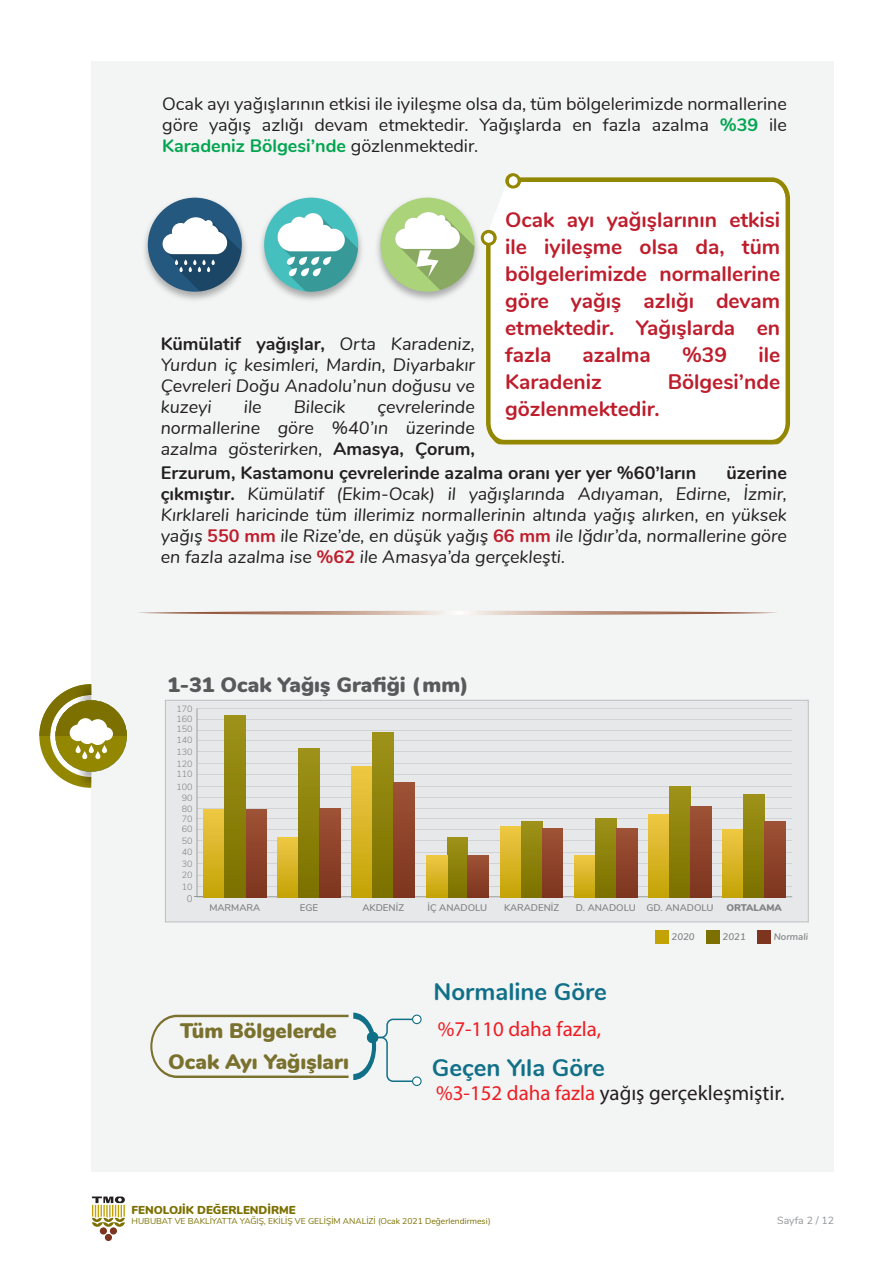
<style>
.page{position:relative;width:893px;height:1263px;background:#fff}
.page>*{position:absolute;margin:0;border:0;box-sizing:border-box;transform-origin:0 0}
.t1{font:700 24px "Nunito";color:#107088}
.t2{font:700 21px/27px "Nunito";color:#be1d2c;text-align:justify}
.t3{font:21px "Myriad Pro";color:#231f20}
.t4{font:900 21px/31.2px "Nunito";color:#79712d;text-align:center}
.t5{font:900 21px "Nunito";color:#58595b}
.t6{font:700 21px "Myriad Pro";color:#ee1d23}
.t7{font:italic 18px/21px "Nunito";color:#231f20;text-align:justify}
.t8{font:18px/21px "Nunito";color:#231f20;text-align:justify}
.t9{font:700 18px "Nunito";color:#231f20}
.t10{font:900 11.55px "Nunito";color:#7b7000}
.t11{font:10.5px "Nunito";color:#939598}
.t12{font:600 9.6px "Nunito";color:#818386}
.t13{font:italic 600 9.6px "Nunito";color:#818386}
.t14{font:900 9.6px "Nunito";color:#818386}
.t15{font:300 9.6px "Nunito Sans";color:#818386}
.t16{font:300 9px "Nunito Sans";color:#818386}
.t17{font:8.55px "Nunito";color:#7b7000}
.s1{font-weight:700;color:#00a54f}
.s2{font-weight:700;font-style:normal}
.s3{font-weight:700;font-style:normal;color:#be1d2c}
.s4{font-weight:700;color:#ee1d23}
</style>
<div class="page">
<div style="left:92px;top:61px;width:742px;height:1111px;background:#f3f4f4"></div>
<div style="left:105px;top:1234px;width:7px;height:7px;background:#7d351f;border-radius:50%"></div>
<div style="left:100px;top:1227px;width:7px;height:7px;background:#7d351f;border-radius:50%"></div>
<div style="left:110px;top:1227px;width:7px;height:7px;background:#7d351f;border-radius:50%"></div>
<svg style="left:92px;top:1196px;width:33px;height:31px"></svg>
<svg style="left:39px;top:684px;width:88px;height:104px"></svg>
<svg style="left:76px;top:745px;width:5px;height:8px"></svg>
<svg style="left:82px;top:751px;width:5px;height:8px"></svg>
<svg style="left:89px;top:745px;width:5px;height:8px"></svg>
<svg style="left:95px;top:751px;width:5px;height:8px"></svg>
<svg style="left:102px;top:745px;width:5px;height:8px"></svg>
<div style="left:165px;top:700px;width:644px;height:222px;background:#e7e8e9;border:1px solid #bdbec1"></div>
<svg style="left:197px;top:708px;width:595px;height:189px"></svg>
<div style="left:204px;top:810px;width:20px;height:87px;background:linear-gradient(to bottom,#efc745,#c4a306)"></div>
<div style="left:245px;top:810px;width:21px;height:87px;background:linear-gradient(to bottom,#9e5135,#7e351f)"></div>
<div style="left:278px;top:837px;width:21px;height:60px;background:linear-gradient(to bottom,#f0c746,#c4a407)"></div>
<div style="left:299px;top:749px;width:20px;height:148px;background:linear-gradient(to bottom,#9e9218,#7c7100)"></div>
<div style="left:319px;top:809px;width:21px;height:88px;background:linear-gradient(to bottom,#9e5135,#7e351f)"></div>
<div style="left:352px;top:766px;width:21px;height:131px;background:linear-gradient(to bottom,#efc745,#c3a306)"></div>
<div style="left:373px;top:732px;width:21px;height:165px;background:linear-gradient(to bottom,#9e9218,#7b7100)"></div>
<div style="left:394px;top:782px;width:21px;height:115px;background:linear-gradient(to bottom,#9e5236,#7d351f)"></div>
<div style="left:447px;top:837px;width:21px;height:60px;background:linear-gradient(to bottom,#9e9218,#7c7200)"></div>
<div style="left:468px;top:855px;width:21px;height:42px;background:linear-gradient(to bottom,#9f5236,#7f3620)"></div>
<div style="left:500px;top:826px;width:21px;height:71px;background:linear-gradient(to bottom,#efc745,#c4a306)"></div>
<div style="left:521px;top:822px;width:21px;height:75px;background:linear-gradient(to bottom,#9d9218,#7c7100)"></div>
<div style="left:542px;top:829px;width:21px;height:68px;background:linear-gradient(to bottom,#9e5135,#7e3620)"></div>
<div style="left:574px;top:855px;width:21px;height:42px;background:linear-gradient(to bottom,#efc846,#c5a409)"></div>
<div style="left:595px;top:818px;width:21px;height:79px;background:linear-gradient(to bottom,#9e9218,#7c7100)"></div>
<div style="left:616px;top:829px;width:21px;height:68px;background:linear-gradient(to bottom,#9e5135,#7e3620)"></div>
<div style="left:649px;top:814px;width:21px;height:83px;background:linear-gradient(to bottom,#efc745,#c4a306)"></div>
<div style="left:670px;top:787px;width:20px;height:110px;background:linear-gradient(to bottom,#9e9218,#7c7100)"></div>
<div style="left:690px;top:806px;width:21px;height:91px;background:linear-gradient(to bottom,#9e5236,#7d351f)"></div>
<div style="left:723px;top:829px;width:21px;height:68px;background:linear-gradient(to bottom,#efc746,#c4a407)"></div>
<div style="left:744px;top:794px;width:21px;height:103px;background:linear-gradient(to bottom,#9e9218,#7c7100)"></div>
<div style="left:765px;top:822px;width:21px;height:75px;background:linear-gradient(to bottom,#9e5135,#7e351f)"></div>
<div style="left:224px;top:715px;width:21px;height:182px;background:linear-gradient(to bottom,#9e9218,#7b7100)"></div>
<div style="left:426px;top:855px;width:21px;height:42px;background:linear-gradient(to bottom,#efc846,#c5a409)"></div>
<div style="left:655px;top:930px;width:14px;height:13px;background:#c2a205"></div>
<div style="left:758px;top:930px;width:13px;height:13px;background:#7d351f"></div>
<div style="left:706px;top:930px;width:14px;height:13px;background:#7b7000"></div>
<svg style="left:138px;top:611px;width:639px;height:4px"></svg>
<svg style="left:150px;top:1013px;width:272px;height:73px"></svg>
<img style="left:144px;top:197px;width:102px;height:103px">
<div style="left:148px;top:198px;width:94px;height:94px;background:#24587f;border-radius:50%"></div>
<svg style="left:163px;top:217px;width:79px;height:75px"></svg>
<img style="left:261px;top:197px;width:101px;height:103px">
<div style="left:264px;top:198px;width:94px;height:94px;background:#45c0be;border-radius:50%"></div>
<svg style="left:278px;top:213px;width:80px;height:79px"></svg>
<img style="left:377px;top:197px;width:107px;height:103px">
<div style="left:380px;top:198px;width:94px;height:94px;background:#abd37a;border-radius:50%"></div>
<svg style="left:395px;top:212px;width:79px;height:80px"></svg>
<svg style="left:485px;top:177px;width:305px;height:268px"></svg>
<div style="left:505px;top:173px;width:16px;height:16px;border:3px solid #948700;border-radius:50%"></div>
<div style="left:481px;top:230px;width:16px;height:16px;border:3px solid #948700;border-radius:50%"></div>
<p class="t8" style="left:162px;top:92px;width:626px">Ocak ayı yağışlarının etkisi ile iyileşme olsa da, tüm bölgelerimizde normallerine göre yağış azlığı devam etmektedir. Yağışlarda en fazla azalma <span class="s1">%39</span> ile <span class="s1">Karadeniz Bölgesi’nde</span> gözlenmektedir.</p>
<p class="t7" style="left:161px;top:332px;width:316px"><span class="s2">Kümülatif yağışlar,</span> Orta Karadeniz, Yurdun iç kesimleri, Mardin, Diyarbakır Çevreleri Doğu Anadolu’nun doğusu ve kuzeyi</p>
<p class="t7" style="left:161px;top:395px;width:316px;text-indent:217px">çevrelerinde normallerine göre %40’ın üzerinde azalma gösterirken, <span class="s2">Amasya, Çorum,</span></p>
<p class="t7" style="left:244px;top:395px;width:19px">ile</p>
<p class="t7" style="left:294px;top:395px;width:53px">Bilecik</p>
<p class="t2" style="left:505px;top:205px;width:276px">Ocak ayı yağışlarının etkisi ile iyileşme olsa da, tüm bölgelerimizde normallerine göre yağış azlığı devam etmektedir. Yağışlarda en fazla</p>
<p class="t2" style="left:583px;top:340px;width:70px">azalma</p>
<p class="t2" style="left:682px;top:340px;width:47px">%39</p>
<p class="t2" style="left:758px;top:340px;width:23px">ile</p>
<p class="t2" style="left:505px;top:367px;width:98px">Karadeniz</p>
<p class="t2" style="left:668px;top:367px;width:114px">Bölgesi’nde</p>
<p class="t2" style="left:505px;top:394px;width:156px">gözlenmektedir.</p>
<p class="t9" style="left:161px;top:459px;width:537px">Erzurum, Kastamonu çevrelerinde azalma oranı yer yer %60’ların</p>
<p class="t7" style="left:161px;top:461px;width:628px;text-indent:566px"><span class="s2">üzerine çıkmıştır.</span> Kümülatif (Ekim-Ocak) il yağışlarında Adıyaman, Edirne, İzmir, Kırklareli haricinde tüm illerimiz normallerinin altında yağış alırken, en yüksek yağış <span class="s3">550 mm</span> ile Rize’de, en düşük yağış <span class="s3">66 mm</span> ile Iğdır’da, normallerine göre en fazla azalma ise <span class="s3">%62</span> ile Amasya’da gerçekleşti.</p>
<p class="t5" style="left:167px;top:669px;width:303px">1-31 Ocak Yağış Grafiği (mm)</p>
<p class="t16" style="left:176px;top:702px;width:18px">170</p>
<p class="t16" style="left:176px;top:712px;width:18px">160</p>
<p class="t16" style="left:176px;top:723px;width:18px">150</p>
<p class="t16" style="left:176px;top:733px;width:18px">140</p>
<p class="t16" style="left:176px;top:745px;width:18px">130</p>
<p class="t16" style="left:176px;top:757px;width:18px">120</p>
<p class="t16" style="left:176px;top:768px;width:18px">110</p>
<p class="t16" style="left:176px;top:780px;width:18px">100</p>
<p class="t16" style="left:182px;top:791px;width:12px">90</p>
<p class="t16" style="left:182px;top:802px;width:12px">80</p>
<p class="t16" style="left:182px;top:812px;width:12px">70</p>
<p class="t16" style="left:182px;top:823px;width:12px">60</p>
<p class="t16" style="left:182px;top:834px;width:12px">50</p>
<p class="t16" style="left:182px;top:846px;width:12px">40</p>
<p class="t16" style="left:182px;top:857px;width:12px">30</p>
<p class="t16" style="left:182px;top:869px;width:12px">20</p>
<p class="t16" style="left:182px;top:880px;width:12px">10</p>
<p class="t15" style="left:187px;top:891px;width:7px">0</p>
<p class="t12" style="left:209px;top:901px;width:52px">MARMARA</p>
<p class="t12" style="left:300px;top:901px;width:20px">EGE</p>
<p class="t12" style="left:362px;top:901px;width:43px">AKDENİZ</p>
<p class="t12" style="left:428px;top:901px;width:61px">İÇ ANADOLU</p>
<p class="t12" style="left:504px;top:901px;width:57px">KARADENİZ</p>
<p class="t12" style="left:576px;top:901px;width:139px">D. ANADOLU GD. ANADOLU</p>
<p class="t14" style="left:727px;top:900px;width:57px">ORTALAMA</p>
<h1 class="t1" style="left:433px;top:973px;width:175px">Normaline Göre</h1>
<p class="t13" style="left:672px;top:930px;width:25px">2020</p>
<p class="t13" style="left:723px;top:930px;width:25px">2021</p>
<p class="t13" style="left:774px;top:930px;width:36px">Normali</p>
<p class="t4" style="left:168px;top:1014px;width:182px">Tüm Bölgelerde<br>Ocak Ayı Yağışları</p>
<p class="t6" style="left:438px;top:1016px;width:165px">%7-110 daha fazla,</p>
<h1 class="t1" style="left:432px;top:1050px;width:175px">Geçen Yıla Göre</h1>
<p class="t3" style="left:436px;top:1080px;width:350px"><span class="s4">%3-152 daha fazla</span> yağış gerçekleşmiştir.</p>
<p class="t10" style="left:132px;top:1201px;width:166px">FENOLOJİK DEĞERLENDİRME</p>
<p class="t17" style="left:132px;top:1215px;width:361px">HUBUBAT VE BAKLİYATTA YAĞIŞ, EKİLİŞ VE GELİŞİM ANALİZİ (Ocak 2021 Değerlendirmesi)</p>
<p class="t11" style="left:777px;top:1212px;width:58px">Sayfa 2 / 12</p>
</div>
